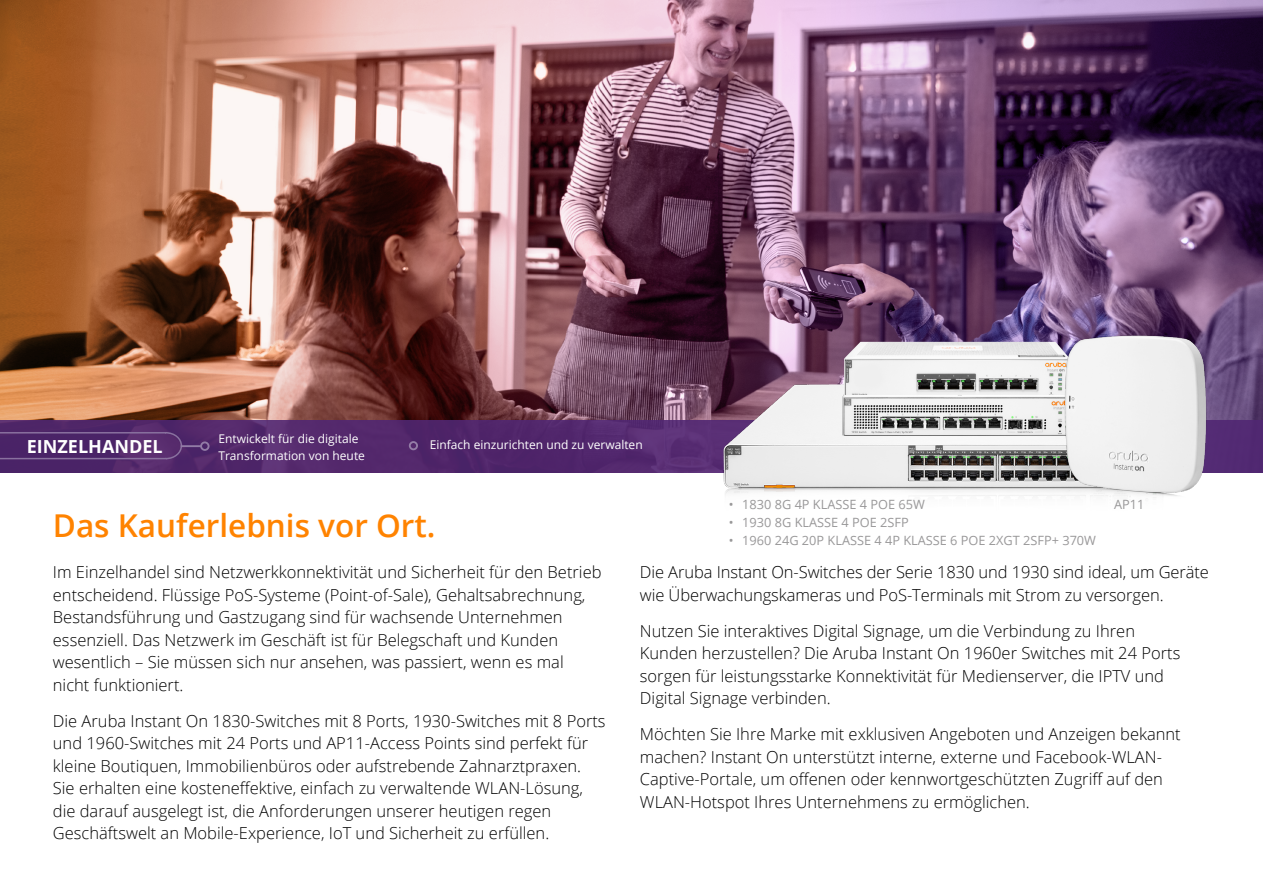
<style>
.page{position:relative;width:1263px;height:893px;background:#fff}
.page>*{position:absolute;margin:0;border:0;box-sizing:border-box;transform-origin:0 0}
.t1{font:600 31.5px "Open Sans";color:#ff8300}
.t2{font:700 18px "Open Sans";color:#fff}
.t3{font:300 16.5px/22.5px "Open Sans";color:#000}
.t4{font:12.75px "Open Sans";color:#999899}
.t5{font:12px/16.5px "Open Sans";color:#fff}
</style>
<div class="page">
<img style="left:0;top:0;width:1263px;height:420px">
<svg style="left:0;top:420px;width:1263px;height:53px;background:#52286c"></svg>
<svg style="left:0;top:431px;width:183px;height:29px;background:#552e6f"></svg>
<hr style="left:181px;top:445px;width:20px;height:2px;background:#927ba6">
<div style="left:200px;top:441px;width:10px;height:10px;border:2px solid #927ba6;border-radius:50%"></div>
<div style="left:409px;top:441px;width:9px;height:9px;border:2px solid #947da7;border-radius:50%"></div>
<img style="left:695px;top:354px;width:360px;height:142px">
<img style="left:835px;top:347px;width:220px;height:88px">
<img style="left:844px;top:342px;width:211px;height:53px">
<img style="left:1055px;top:316px;width:178px;height:182px">
<p class="t5" style="left:218px;top:430px;width:148px">Entwickelt für die digitale<br>Transformation von heute</p>
<p class="t2" style="left:27px;top:434px;width:137px">EINZELHANDEL</p>
<p class="t5" style="left:430px;top:436px;width:214px">Einfach einzurichten und zu verwalten</p>
<h1 class="t1" style="left:53px;top:504px;width:384px">Das Kauferlebnis vor Ort.</h1>
<p class="t4" style="left:729px;top:495px;width:198px">• 1830 8G 4P KLASSE 4 POE 65W</p>
<p class="t4" style="left:729px;top:513px;width:181px">• 1930 8G KLASSE 4 POE 2SFP</p>
<p class="t4" style="left:729px;top:531px;width:369px">• 1960 24G 20P KLASSE 4 4P KLASSE 6 POE 2XGT 2SFP+ 370W</p>
<p class="t4" style="left:1114px;top:496px;width:32px">AP11</p>
<p class="t3" style="left:53px;top:561px;width:550px">Im Einzelhandel sind Netzwerkkonnektivität und Sicherheit für den Betrieb entscheidend. Flüssige PoS-Systeme (Point-of-Sale), Gehaltsabrechnung, Bestandsführung und Gastzugang sind für wachsende Unternehmen essenziell. Das Netzwerk im Geschäft ist für Belegschaft und Kunden wesentlich – Sie müssen sich nur ansehen, was passiert, wenn es mal nicht funktioniert.</p>
<p class="t3" style="left:53px;top:709px;width:554px">Die Aruba Instant On 1830-Switches mit 8 Ports, 1930-Switches mit 8 Ports und 1960-Switches mit 24 Ports und AP11-Access Points sind perfekt für kleine Boutiquen, Immobilienbüros oder aufstrebende Zahnarztpraxen.<br>Sie erhalten eine kosteneffektive, einfach zu verwaltende WLAN-Lösung, die darauf ausgelegt ist, die Anforderungen unserer heutigen regen Geschäftswelt an Mobile-Experience, IoT und Sicherheit zu erfüllen.</p>
<p class="t3" style="left:640px;top:561px;width:571px">Die Aruba Instant On-Switches der Serie 1830 und 1930 sind ideal, um Geräte wie Überwachungskameras und PoS-Terminals mit Strom zu versorgen.</p>
<p class="t3" style="left:640px;top:619px;width:542px">Nutzen Sie interaktives Digital Signage, um die Verbindung zu Ihren Kunden herzustellen? Die Aruba Instant On 1960er Switches mit 24 Ports sorgen für leistungsstarke Konnektivität für Medienserver, die IPTV und Digital Signage verbinden.</p>
<p class="t3" style="left:640px;top:723px;width:542px">Möchten Sie Ihre Marke mit exklusiven Angeboten und Anzeigen bekannt machen? Instant On unterstützt interne, externe und Facebook-WLAN-Captive-Portale, um offenen oder kennwortgeschützten Zugriff auf den WLAN-Hotspot Ihres Unternehmens zu ermöglichen.</p>
</div>
